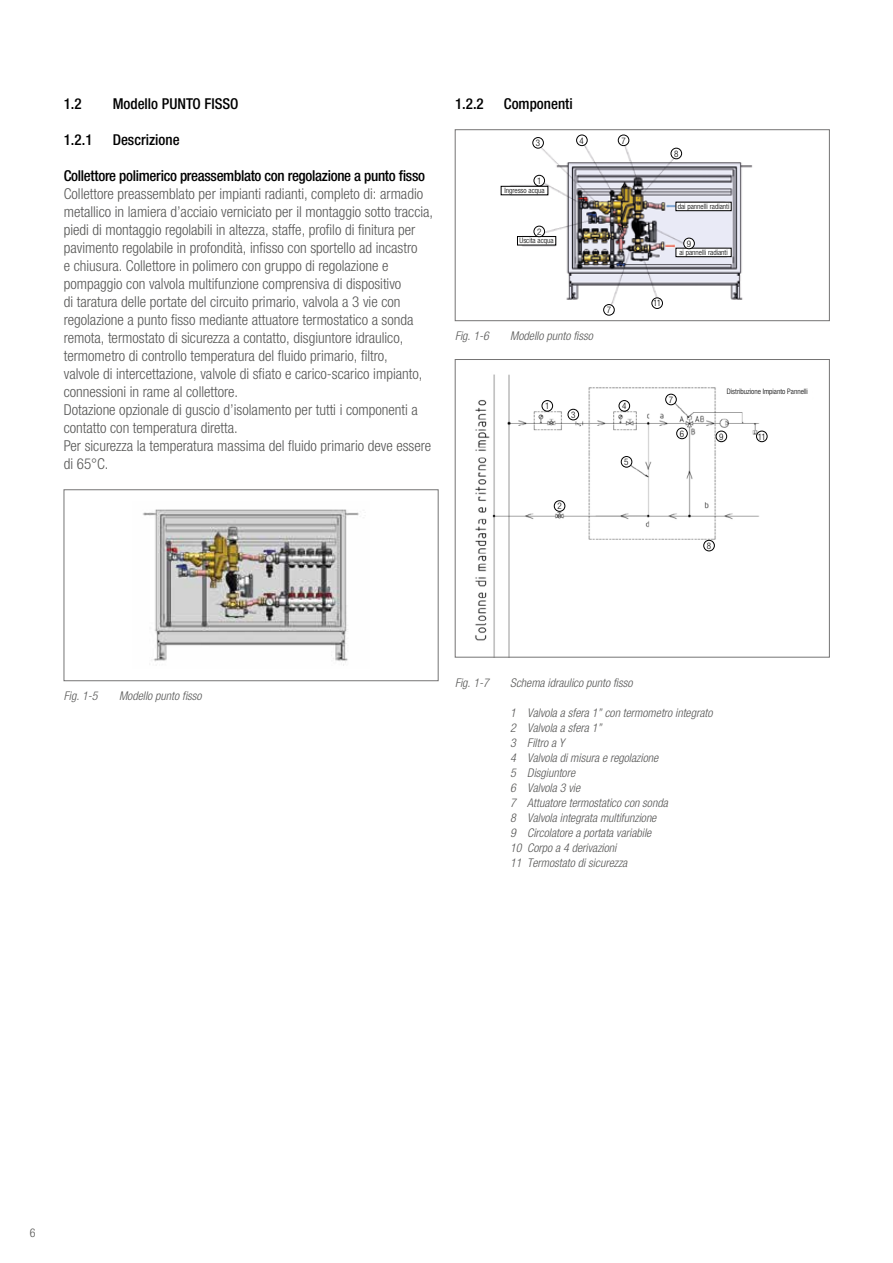
<style>
.page{position:relative;width:893px;height:1263px;background:#fff}
.page>*{position:absolute;margin:0;border:0;box-sizing:border-box;transform-origin:0 0}
.t1{font:300 condensed 15px/18px "Helvetica Neue LTW1 G";color:#575756}
.t2{font:500 condensed 15px "Helvetica Neue LTW1 G";letter-spacing:-.02em;color:#000}
.t3{font:500 condensed 15px "Helvetica Neue LTW1 G";color:#000}
.t4{font:italic 300 condensed 12px/15px "Helvetica Neue LTW1 G";color:#575756}
.t5{font:300 condensed 12px "Helvetica Neue LTW1 G";color:#575756}
.t6{font:300 condensed 9px "Helvetica Neue LTW1 G";color:#000}
.t7{font:300 condensed 7.5px "Helvetica Neue LTW1 G";color:#000}
</style>
<div class="page">
<img style="left:143px;top:509px;width:216px;height:157px">
<div style="left:64px;top:490px;width:374px;height:191px;border:1px solid #757474"></div>
<img style="left:500px;top:136px;width:253px;height:179px">
<div style="left:455px;top:130px;width:375px;height:191px;border:1px solid #757474"></div>
<img style="left:475px;top:374px;width:293px;height:281px">
<div style="left:455px;top:359px;width:375px;height:298px;border:1px solid #757474"></div>
<div style="left:554px;top:501px;width:11px;height:10px;background:#fff;border-radius:50%"></div>
<div style="left:554px;top:500px;width:11px;height:11px;border:1px solid #000;border-radius:50%"></div>
<div style="left:756px;top:431px;width:11px;height:11px;background:#fff;border-radius:50%"></div>
<div style="left:756px;top:431px;width:11px;height:11px;border:1px solid #000;border-radius:50%"></div>
<div style="left:568px;top:409px;width:11px;height:11px;background:#fff;border-radius:50%"></div>
<div style="left:568px;top:409px;width:11px;height:11px;border:1px solid #000;border-radius:50%"></div>
<div style="left:619px;top:401px;width:11px;height:10px;background:#fff;border-radius:50%"></div>
<div style="left:619px;top:400px;width:11px;height:11px;border:1px solid #000;border-radius:50%"></div>
<div style="left:542px;top:401px;width:11px;height:10px;background:#fff;border-radius:50%"></div>
<div style="left:542px;top:400px;width:11px;height:11px;border:1px solid #000;border-radius:50%"></div>
<div style="left:666px;top:394px;width:10px;height:11px;background:#fff;border-radius:50%"></div>
<div style="left:665px;top:394px;width:11px;height:11px;border:1px solid #000;border-radius:50%"></div>
<div style="left:677px;top:428px;width:10px;height:11px;background:#fff;border-radius:50%"></div>
<div style="left:676px;top:428px;width:11px;height:11px;border:1px solid #000;border-radius:50%"></div>
<div style="left:716px;top:431px;width:11px;height:11px;background:#fff;border-radius:50%"></div>
<div style="left:716px;top:431px;width:11px;height:11px;border:1px solid #000;border-radius:50%"></div>
<div style="left:621px;top:456px;width:11px;height:11px;background:#fff;border-radius:50%"></div>
<div style="left:621px;top:456px;width:11px;height:11px;border:1px solid #000;border-radius:50%"></div>
<div style="left:704px;top:540px;width:10px;height:11px;background:#fff;border-radius:50%"></div>
<div style="left:703px;top:540px;width:11px;height:11px;border:1px solid #000;border-radius:50%"></div>
<div style="left:533px;top:138px;width:10px;height:10px;background:#fff;border-radius:50%"></div>
<div style="left:533px;top:137px;width:11px;height:11px;border:1px solid #000;border-radius:50%"></div>
<div style="left:577px;top:135px;width:10px;height:11px;background:#fff;border-radius:50%"></div>
<div style="left:576px;top:135px;width:11px;height:11px;border:1px solid #000;border-radius:50%"></div>
<div style="left:618px;top:135px;width:11px;height:11px;background:#fff;border-radius:50%"></div>
<div style="left:618px;top:135px;width:11px;height:11px;border:1px solid #000;border-radius:50%"></div>
<div style="left:604px;top:305px;width:10px;height:10px;background:#fff;border-radius:50%"></div>
<div style="left:603px;top:304px;width:11px;height:11px;border:1px solid #000;border-radius:50%"></div>
<div style="left:652px;top:298px;width:10px;height:10px;background:#fff;border-radius:50%"></div>
<div style="left:652px;top:298px;width:11px;height:11px;border:1px solid #000;border-radius:50%"></div>
<div style="left:671px;top:148px;width:11px;height:11px;background:#fff;border-radius:50%"></div>
<div style="left:671px;top:148px;width:11px;height:11px;border:1px solid #000;border-radius:50%"></div>
<div style="left:501px;top:186px;width:47px;height:9px;background:#fff"></div>
<div style="left:501px;top:186px;width:47px;height:9px;border:1px solid #000"></div>
<div style="left:676px;top:202px;width:55px;height:9px;background:#fff"></div>
<div style="left:676px;top:202px;width:55px;height:9px;border:1px solid #000"></div>
<div style="left:676px;top:248px;width:55px;height:9px;background:#fff"></div>
<div style="left:676px;top:248px;width:55px;height:9px;border:1px solid #000"></div>
<div style="left:517px;top:237px;width:39px;height:8px;background:#fff"></div>
<div style="left:517px;top:236px;width:39px;height:9px;border:1px solid #000"></div>
<div style="left:534px;top:175px;width:11px;height:11px;background:#fff;border-radius:50%"></div>
<div style="left:534px;top:175px;width:11px;height:11px;border:1px solid #000;border-radius:50%"></div>
<div style="left:534px;top:226px;width:11px;height:11px;background:#fff;border-radius:50%"></div>
<div style="left:534px;top:226px;width:11px;height:11px;border:1px solid #000;border-radius:50%"></div>
<div style="left:684px;top:238px;width:10px;height:11px;background:#fff;border-radius:50%"></div>
<div style="left:684px;top:238px;width:11px;height:11px;border:1px solid #000;border-radius:50%"></div>
<div style="left:723px;top:381px;width:89px;height:21px;background:#fff"></div>
<p class="t2" style="left:64px;top:94px;width:19px">1.2</p>
<p class="t3" style="left:113px;top:94px;width:127px">Modello PUNTO FISSO</p>
<p class="t2" style="left:64px;top:130px;width:30px">1.2.1</p>
<p class="t3" style="left:113px;top:130px;width:68px">Descrizione</p>
<p class="t2" style="left:64px;top:166px;width:363px">Collettore polimerico preassemblato con regolazione a punto fisso</p>
<p class="t1" style="left:64px;top:184px;width:371px">Collettore preassemblato per impianti radianti, completo di: armadio metallico in lamiera d’acciaio verniciato per il montaggio sotto traccia, piedi di montaggio regolabili in altezza, staffe, profilo di finitura per pavimento regolabile in profondità, infisso con sportello ad incastro<br>e chiusura. Collettore in polimero con gruppo di regolazione e pompaggio con valvola multifunzione comprensiva di dispositivo<br>di taratura delle portate del circuito primario, valvola a 3 vie con regolazione a punto fisso mediante attuatore termostatico a sonda remota, termostato di sicurezza a contatto, disgiuntore idraulico, termometro di controllo temperatura del fluido primario, filtro,<br>valvole di intercettazione, valvole di sfiato e carico-scarico impianto, connessioni in rame al collettore.<br>Dotazione opzionale di guscio d’isolamento per tutti i componenti a contatto con temperatura diretta.<br>Per sicurezza la temperatura massima del fluido primario deve essere di 65°C.</p>
<p class="t2" style="left:455px;top:94px;width:30px">1.2.2</p>
<p class="t3" style="left:504px;top:94px;width:70px">Componenti</p>
<p class="t6" style="left:536px;top:138px;width:6px">3</p>
<p class="t6" style="left:580px;top:135px;width:6px">4</p>
<p class="t6" style="left:621px;top:135px;width:6px">7</p>
<p class="t6" style="left:537px;top:175px;width:6px">1</p>
<p class="t7" style="left:504px;top:186px;width:42px">Ingresso acqua</p>
<p class="t6" style="left:537px;top:226px;width:6px">2</p>
<p class="t7" style="left:520px;top:236px;width:36px">Uscita acqua</p>
<p class="t4" style="left:455px;top:329px;width:35px">Fig. 1-6</p>
<p class="t4" style="left:510px;top:329px;width:84px">Modello punto fisso</p>
<p class="t6" style="left:607px;top:305px;width:6px">7</p>
<p class="t6" style="left:545px;top:401px;width:6px">1</p>
<p class="t6" style="left:622px;top:401px;width:6px">4</p>
<p class="t6" style="left:571px;top:409px;width:6px">3</p>
<p class="t6" style="left:557px;top:501px;width:6px">2</p>
<p class="t6" style="left:624px;top:457px;width:6px">5</p>
<p class="t6" style="left:674px;top:148px;width:6px">8</p>
<p class="t6" style="left:653px;top:298px;width:9px">11</p>
<p class="t7" style="left:678px;top:202px;width:53px">dai pannelli radianti</p>
<p class="t7" style="left:679px;top:248px;width:50px">ai pannelli radianti</p>
<p class="t6" style="left:687px;top:238px;width:6px">9</p>
<p class="t6" style="left:669px;top:394px;width:6px">7</p>
<p class="t7" style="left:727px;top:387px;width:83px">Distribuzione Impianto Pannelli</p>
<p class="t6" style="left:680px;top:428px;width:6px">6</p>
<p class="t6" style="left:719px;top:431px;width:6px">9</p>
<p class="t6" style="left:758px;top:431px;width:9px">11</p>
<p class="t6" style="left:707px;top:540px;width:6px">8</p>
<p class="t4" style="left:64px;top:689px;width:35px">Fig. 1-5</p>
<p class="t4" style="left:119px;top:689px;width:84px">Modello punto fisso</p>
<p class="t4" style="left:455px;top:676px;width:35px">Fig. 1-7</p>
<p class="t4" style="left:510px;top:676px;width:124px">Schema idraulico punto fisso</p>
<p class="t4" style="left:510px;top:706px;width:204px">1 Valvola a sfera 1” con termometro integrato<br>2 Valvola a sfera 1”<br>3 Filtro a Y<br>4 Valvola di misura e regolazione<br>5 Disgiuntore<br>6 Valvola 3 vie<br>7 Attuatore termostatico con sonda<br>8 Valvola integrata multifunzione<br>9 Circolatore a portata variabile<br>10 Corpo a 4 derivazioni<br>11 Termostato di sicurezza</p>
<p class="t5" style="left:30px;top:1226px;width:7px">6</p>
</div>
